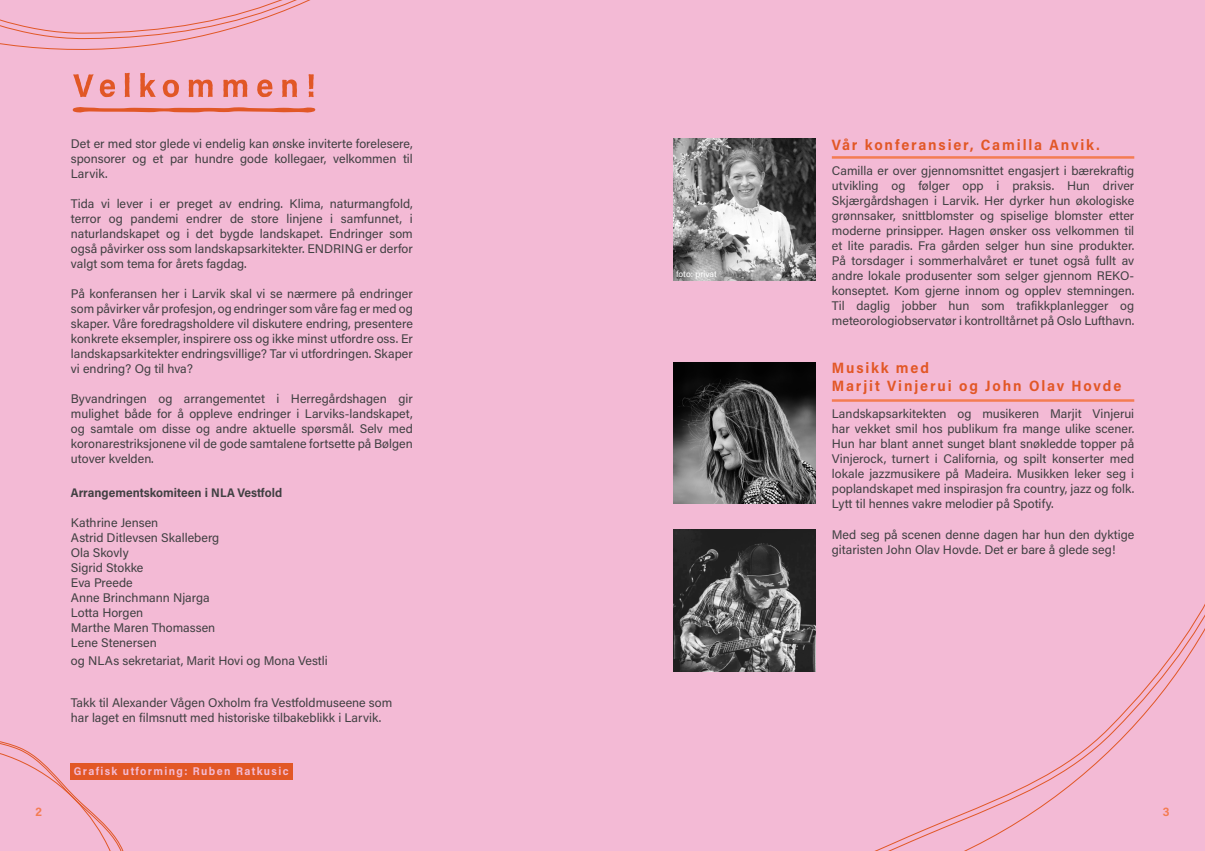
<style>
.page{position:relative;width:1205px;height:851px;background:#fff}
.page>*{position:absolute;margin:0;border:0;box-sizing:border-box;transform-origin:0 0}
.t1{font:15px/18px "Acumin Variable Concept";letter-spacing:.125em;color:#e25726}
.t2{font:12.5px/15px "Acumin Variable Concept";color:#404042;text-align:justify}
.t3{font:12.5px "Acumin Variable Concept";color:#f47c52}
.t4{font:11.25px "Acumin Variable Concept";letter-spacing:.125em;color:#f4bad5}
.t5{font:8.75px "Acumin Variable Concept";letter-spacing:-.005em;color:#fff}
</style>
<div class="page">
<div style="left:602px;top:0;width:603px;height:850px;background:#f3bad5"></div>
<div style="left:0;top:0;width:602px;height:850px;background:#f3bad5"></div>
<svg style="left:763px;top:427px;width:442px;height:423px"></svg>
<svg style="left:0;top:741px;width:123px;height:109px"></svg>
<div style="left:71px;top:763px;width:222px;height:17px;background:#e25726"></div>
<hr style="left:832px;top:156px;width:302px;height:3px;background:#f47c52">
<img style="left:673px;top:139px;width:142px;height:141px">
<hr style="left:832px;top:399px;width:302px;height:2px;background:#f47c52">
<img style="left:673px;top:362px;width:142px;height:142px">
<svg style="left:72px;top:107px;width:244px;height:6px"></svg>
<svg style="left:0;top:0;width:314px;height:97px"></svg>
<img style="left:673px;top:529px;width:142px;height:142px">
<p class="t2" style="left:71px;top:136px;width:343px">Det er med stor glede vi endelig kan ønske inviterte forelesere, sponsorer og et par hundre gode kollegaer, velkommen til Larvik.</p>
<p class="t2" style="left:71px;top:196px;width:343px">Tida vi lever i er preget av endring. Klima, naturmangfold, terror og pandemi endrer de store linjene i samfunnet, i naturlandskapet og i det bygde landskapet. Endringer som også påvirker oss som landskapsarkitekter. ENDRING er derfor valgt som tema for årets fagdag.</p>
<p class="t2" style="left:71px;top:286px;width:343px">På konferansen her i Larvik skal vi se nærmere på endringer som påvirker vår profesjon, og endringer som våre fag er med og skaper. Våre foredragsholdere vil diskutere endring, presentere konkrete eksempler, inspirere oss og ikke minst utfordre oss. Er landskapsarkitekter endringsvillige? Tar vi utfordringen. Skaper vi endring? Og til hva?</p>
<p class="t2" style="left:71px;top:391px;width:343px">Byvandringen og arrangementet i Herregårdshagen gir mulighet både for å oppleve endringer i Larviks-landskapet, og samtale om disse og andre aktuelle spørsmål. Selv med koronarestriksjonene vil de gode samtalene fortsette på Bølgen utover kvelden.</p>
<p class="t2" style="left:71px;top:484px;width:213px">Arrangementskomiteen i NLA Vestfold</p>
<p class="t2" style="left:71px;top:514px;width:150px;text-align:left">Kathrine Jensen<br>Astrid Ditlevsen Skalleberg<br>Ola Skovly<br>Sigrid Stokke<br>Eva Preede<br>Anne Brinchmann Njarga<br>Lotta Horgen<br>Marthe Maren Thomassen<br>Lene Stenersen</p>
<p class="t2" style="left:71px;top:652px;width:258px">og NLAs sekretariat, Marit Hovi og Mona Vestli</p>
<p class="t2" style="left:71px;top:695px;width:323px">Takk til Alexander Vågen Oxholm fra Vestfoldmuseene som har laget en filmsnutt med historiske tilbakeblikk i Larvik.</p>
<p class="t4" style="left:74px;top:763px;width:216px">Grafisk utforming: Ruben Ratkusic</p>
<p class="t5" style="left:676px;top:268px;width:42px">foto: privat</p>
<p class="t1" style="left:832px;top:135px;width:269px">Vår konferansier, Camilla Anvik.</p>
<p class="t2" style="left:832px;top:163px;width:304px">Camilla er over gjennomsnittet engasjert i bærekraftig utvikling og følger opp i praksis. Hun driver Skjærgårdshagen i Larvik. Her dyrker hun økologiske grønnsaker, snittblomster og spiselige blomster etter moderne prinsipper. Hagen ønsker oss velkommen til et lite paradis. Fra gården selger hun sine produkter.<br>På torsdager i sommerhalvåret er tunet også fullt av andre lokale produsenter som selger gjennom REKO&shy;konseptet. Kom gjerne innom og opplev stemningen.<br>Til daglig jobber hun som trafikkplanlegger og meteorologiobservatør i kontrolltårnet på Oslo Lufthavn.</p>
<p class="t1" style="left:832px;top:358px;width:291px">Musikk med<br>Marjit Vinjerui og John Olav Hovde</p>
<p class="t2" style="left:832px;top:406px;width:304px">Landskapsarkitekten og musikeren Marjit Vinjerui har vekket smil hos publikum fra mange ulike scener.<br>Hun har blant annet sunget blant snøkledde topper på Vinjerock, turnert i California, og spilt konserter med lokale jazzmusikere på Madeira. Musikken leker seg i poplandskapet med inspirasjon fra country, jazz og folk.<br>Lytt til hennes vakre melodier på Spotify.</p>
<p class="t2" style="left:832px;top:526px;width:304px">Med seg på scenen denne dagen har hun den dyktige gitaristen John Olav Hovde. Det er bare å glede seg!</p>
<p class="t3" style="left:35px;top:802px;width:8px">2</p>
<p class="t3" style="left:1163px;top:802px;width:8px">3</p>
</div>
